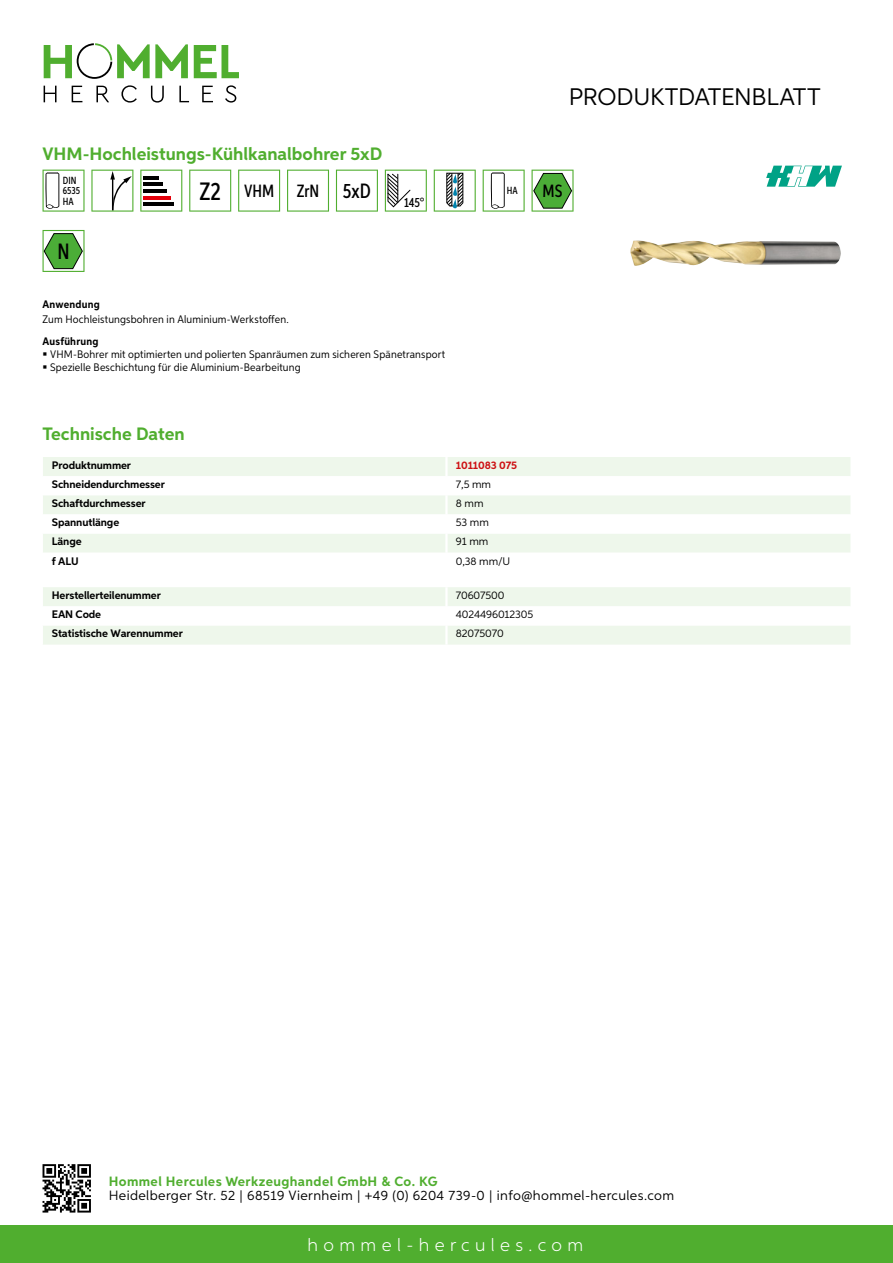
<style>
.page{position:relative;width:893px;height:1263px;background:#fff}
.page>*{position:absolute;margin:0;border:0;box-sizing:border-box;transform-origin:0 0}
.t1{font:24px "Aspira";letter-spacing:-.01em;color:#000}
.t2{font:500 22.2px "Aspira XX Nar";color:#000}
.t3{font:700 18px "Aspira";color:#50ae2f}
.t4{font:300 18px "Aspira";letter-spacing:.3em;color:#fff}
.t5{font:500 17.85px "Aspira XX Nar";color:#000}
.t6{font:13.5px "Aspira";letter-spacing:.03em;color:#000}
.t7{font:700 13.5px "Aspira";letter-spacing:.03em;color:#50ae2f}
.t8{font:500 13.35px "Aspira XX Nar";color:#000}
.t9{font:10.95px/12.8px "Aspira Nar";letter-spacing:.015em;color:#000}
.t10{font:700 10.95px "Aspira";letter-spacing:-.01em;color:#000}
.t11{font:10.95px "Aspira";letter-spacing:-.01em;color:#000}
.t12{font:700 10.95px "Aspira Nar";letter-spacing:.02em;color:#000}
.t13{font:700 10.95px "Aspira";letter-spacing:-.01em;color:#cd1013}
.t14{font:500 10.35px/10.4px "Aspira XX Nar";color:#000}
.s1{font-size:25.2px}
.s2{font-size:20.7px}
</style>
<div class="page">
<div style="left:0;top:1226px;width:893px;height:37px;background:#50ae2f"></div>
<svg style="left:43px;top:1164px;width:48px;height:48px"></svg>
<svg style="left:194px;top:45px;width:45px;height:33px"></svg>
<svg style="left:44px;top:43px;width:144px;height:36px"></svg>
<svg style="left:44px;top:86px;width:13px;height:16px"></svg>
<svg style="left:72px;top:86px;width:10px;height:16px"></svg>
<svg style="left:96px;top:86px;width:13px;height:16px"></svg>
<svg style="left:121px;top:85px;width:16px;height:18px"></svg>
<svg style="left:151px;top:86px;width:13px;height:17px"></svg>
<svg style="left:179px;top:86px;width:10px;height:16px"></svg>
<svg style="left:202px;top:86px;width:11px;height:16px"></svg>
<svg style="left:225px;top:85px;width:11px;height:18px"></svg>
<div style="left:43px;top:457px;width:807px;height:19px;background:#eef7eb"></div>
<svg style="left:43px;top:495px;width:807px;height:58px;fill:#eef7eb"></svg>
<hr style="left:445px;top:457px;width:3px;height:19px;background:#fff">
<hr style="left:445px;top:495px;width:3px;height:19px;background:#fff">
<hr style="left:445px;top:514px;width:3px;height:19px;background:#fff">
<hr style="left:445px;top:533px;width:3px;height:20px;background:#fff">
<svg style="left:43px;top:587px;width:807px;height:58px"></svg>
<hr style="left:445px;top:625px;width:3px;height:20px;background:#fff">
<svg style="left:43px;top:170px;width:42px;height:42px"></svg>
<svg style="left:91px;top:170px;width:42px;height:42px"></svg>
<svg style="left:140px;top:170px;width:42px;height:42px"></svg>
<hr style="left:143px;top:176px;width:16px;height:3px;background:#000">
<hr style="left:143px;top:183px;width:20px;height:3px;background:#000">
<hr style="left:143px;top:189px;width:24px;height:3px;background:#000">
<hr style="left:143px;top:196px;width:27px;height:3px;background:#e3000b">
<hr style="left:143px;top:203px;width:31px;height:3px;background:#000">
<svg style="left:189px;top:170px;width:42px;height:42px"></svg>
<svg style="left:238px;top:170px;width:42px;height:42px"></svg>
<svg style="left:287px;top:170px;width:42px;height:42px"></svg>
<svg style="left:336px;top:170px;width:42px;height:42px"></svg>
<svg style="left:385px;top:170px;width:42px;height:42px"></svg>
<svg style="left:434px;top:170px;width:42px;height:42px"></svg>
<svg style="left:483px;top:170px;width:42px;height:42px"></svg>
<svg style="left:532px;top:170px;width:41px;height:42px"></svg>
<svg style="left:43px;top:230px;width:42px;height:42px"></svg>
<img style="left:630px;top:240px;width:211px;height:26px">
<svg style="left:766px;top:166px;width:76px;height:21px"></svg>
<h3 class="t3" style="left:43px;top:142px;width:341px">VHM-Hochleistungs-Kühlkanalbohrer 5xD</h3>
<p class="t14" style="left:63px;top:175px;width:19px">DIN<br>6535<br>HA</p>
<h3 class="t5" style="left:200px;top:180px;width:76px"><span class="s1">Z2</span> VHM</h3>
<h3 class="t5" style="left:297px;top:180px;width:76px">ZrN <span class="s2">5xD</span></h3>
<h2 class="t2" style="left:57px;top:237px;width:14px">N</h2>
<p class="t8" style="left:404px;top:195px;width:22px">145°</p>
<p class="t12" style="left:43px;top:297px;width:59px">Anwendung</p>
<p class="t9" style="left:43px;top:313px;width:248px">Zum Hochleistungsbohren in Aluminium-Werkstoffen.</p>
<p class="t12" style="left:43px;top:335px;width:58px">Ausführung</p>
<p class="t9" style="left:50px;top:348px;width:397px">VHM-Bohrer mit optimierten und polierten Spanräumen zum sicheren Spänetransport<br>Spezielle Beschichtung für die Aluminium-Bearbeitung</p>
<h1 class="t1" style="left:569px;top:82px;width:253px">Produktdatenblatt</h1>
<p class="t14" style="left:507px;top:186px;width:12px">HA</p>
<h3 class="t5" style="left:543px;top:180px;width:21px">MS</h3>
<h3 class="t3" style="left:43px;top:423px;width:144px">Technische Daten</h3>
<p class="t10" style="left:52px;top:458px;width:81px">Produktnummer</p>
<p class="t13" style="left:456px;top:458px;width:63px">1011083 075</p>
<p class="t10" style="left:52px;top:478px;width:115px">Schneidendurchmesser</p>
<p class="t11" style="left:456px;top:478px;width:37px">7,5 mm</p>
<p class="t10" style="left:52px;top:497px;width:95px">Schaftdurchmesser</p>
<p class="t11" style="left:456px;top:497px;width:29px">8 mm</p>
<p class="t10" style="left:52px;top:516px;width:69px">Spannutlänge</p>
<p class="t11" style="left:456px;top:516px;width:35px">53 mm</p>
<p class="t10" style="left:52px;top:535px;width:31px">Länge</p>
<p class="t11" style="left:456px;top:535px;width:34px">91 mm</p>
<p class="t10" style="left:52px;top:554px;width:28px">f ALU</p>
<p class="t11" style="left:456px;top:554px;width:54px">0,38 mm/U</p>
<p class="t10" style="left:52px;top:589px;width:111px">Herstellerteilenummer</p>
<p class="t11" style="left:456px;top:589px;width:50px">70607500</p>
<p class="t10" style="left:52px;top:608px;width:51px">EAN Code</p>
<p class="t11" style="left:456px;top:608px;width:79px">4024496012305</p>
<p class="t10" style="left:52px;top:627px;width:132px">Statistische Warennummer</p>
<p class="t11" style="left:456px;top:627px;width:49px">82075070</p>
<p class="t7" style="left:109px;top:1172px;width:330px">Hommel Hercules Werkzeughandel GmbH &amp; Co. KG</p>
<p class="t6" style="left:109px;top:1187px;width:567px">Heidelberger Str. 52 | 68519 Viernheim | +49 (0) 6204 739-0 | info@hommel-hercules.com</p>
<h3 class="t4" style="left:307px;top:1234px;width:277px">hommel-hercules.com</h3>
</div>
